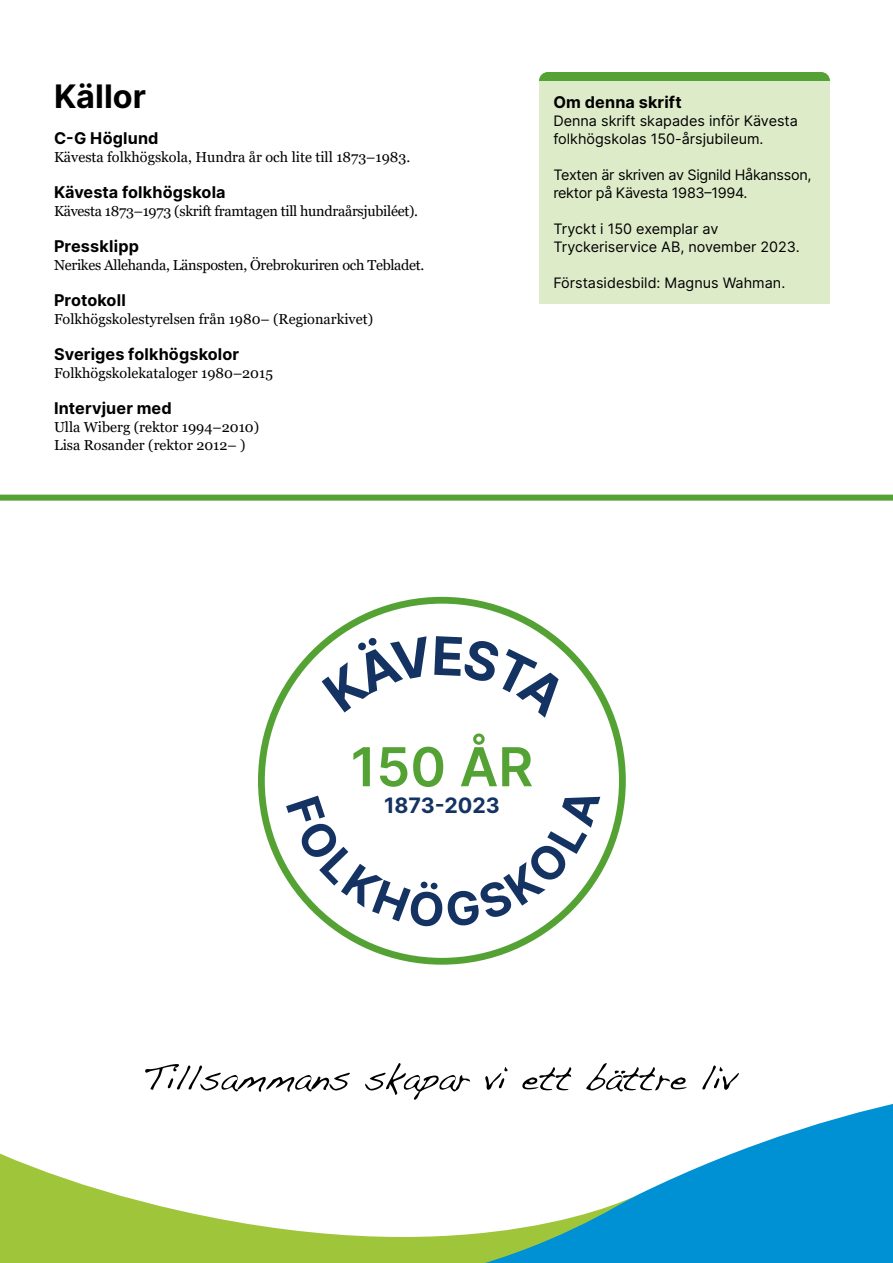
<style>
.page{position:relative;width:893px;height:1263px;background:#fff}
.page>*{position:absolute;margin:0;border:0;box-sizing:border-box;transform-origin:0 0}
.t1{font:600 53.7px "Inter";color:#54a233}
.t2{font:700 32.4px "Inter";letter-spacing:.005em;color:#000}
.t3{font:700 21.3px "Inter";color:#143362}
.t4{font:700 16.2px "Inter";letter-spacing:.01em;color:#000}
.t5{font:14.4px/18px "Georgia";color:#000}
.t6{font:14.4px/18px "Inter";color:#000}
.t7{font:14.4px "Georgia";letter-spacing:-.02em;color:#000}
.t8{font:14.4px/18px "Inter";letter-spacing:-.02em;color:#000}
</style>
<div class="page">
<div style="left:539px;top:72px;width:291px;height:18px;background:#54a233;border-radius:9px"></div>
<div style="left:539px;top:82px;width:291px;height:222px;background:#deebc9"></div>
<svg style="left:145px;top:1064px;width:205px;height:28px"></svg>
<svg style="left:365px;top:1063px;width:105px;height:37px"></svg>
<svg style="left:485px;top:1067px;width:23px;height:23px"></svg>
<svg style="left:522px;top:1067px;width:49px;height:23px"></svg>
<svg style="left:586px;top:1063px;width:101px;height:28px"></svg>
<svg style="left:702px;top:1065px;width:37px;height:25px"></svg>
<div style="left:0;top:495px;width:893px;height:6px;background:#54a233"></div>
<svg style="left:639px;top:1104px;width:254px;height:159px;fill:#0090d4"></svg>
<svg style="left:0;top:1153px;width:639px;height:110px"></svg>
<svg style="left:286px;top:861px;width:314px;height:67px"></svg>
<svg style="left:322px;top:633px;width:247px;height:25px"></svg>
<h2 class="t2" style="left:54px;top:72px;width:94px">Källor</h2>
<p class="t4" style="left:54px;top:126px;width:106px">C-G Höglund</p>
<p class="t5" style="left:54px;top:148px;width:358px">Kävesta folkhögskola, Hundra år och lite till 1873–1983.</p>
<p class="t4" style="left:54px;top:180px;width:173px">Kävesta folkhögskola</p>
<p class="t7" style="left:54px;top:202px;width:366px">Kävesta 1873–1973 (skrift framtagen till hundraårsjubiléet).</p>
<p class="t4" style="left:54px;top:234px;width:87px">Pressklipp</p>
<p class="t7" style="left:54px;top:256px;width:372px">Nerikes Allehanda, Länsposten, Örebrokuriren och Tebladet.</p>
<p class="t4" style="left:54px;top:288px;width:73px">Protokoll</p>
<p class="t5" style="left:54px;top:310px;width:321px">Folkhögskolestyrelsen från 1980– (Regionarkivet)</p>
<p class="t4" style="left:54px;top:342px;width:187px">Sveriges folkhögskolor</p>
<p class="t5" style="left:54px;top:364px;width:220px">Folkhögskolekataloger 1980–2015</p>
<p class="t4" style="left:54px;top:396px;width:119px">Intervjuer med</p>
<p class="t5" style="left:54px;top:418px;width:207px">Ulla Wiberg (rektor 1994–2010)<br>Lisa Rosander (rektor 2012– )</p>
<p class="t4" style="left:553px;top:90px;width:130px">Om denna skrift</p>
<p class="t6" style="left:553px;top:111px;width:246px">Denna skrift skapades inför Kävesta folkhögskolas 150-årsjubileum.</p>
<p class="t8" style="left:553px;top:165px;width:260px">Texten är skriven av Signild Håkansson, rektor på Kävesta 1983–1994.</p>
<p class="t6" style="left:553px;top:219px;width:248px">Tryckt i 150 exemplar av<br>Tryckeriservice AB, november 2023.</p>
<p class="t6" style="left:553px;top:273px;width:233px">Förstasidesbild: Magnus Wahman.</p>
<h1 class="t1" style="left:350px;top:732px;width:184px">150 ÅR</h1>
<h3 class="t3" style="left:384px;top:791px;width:117px">1873-2023</h3>
</div>
